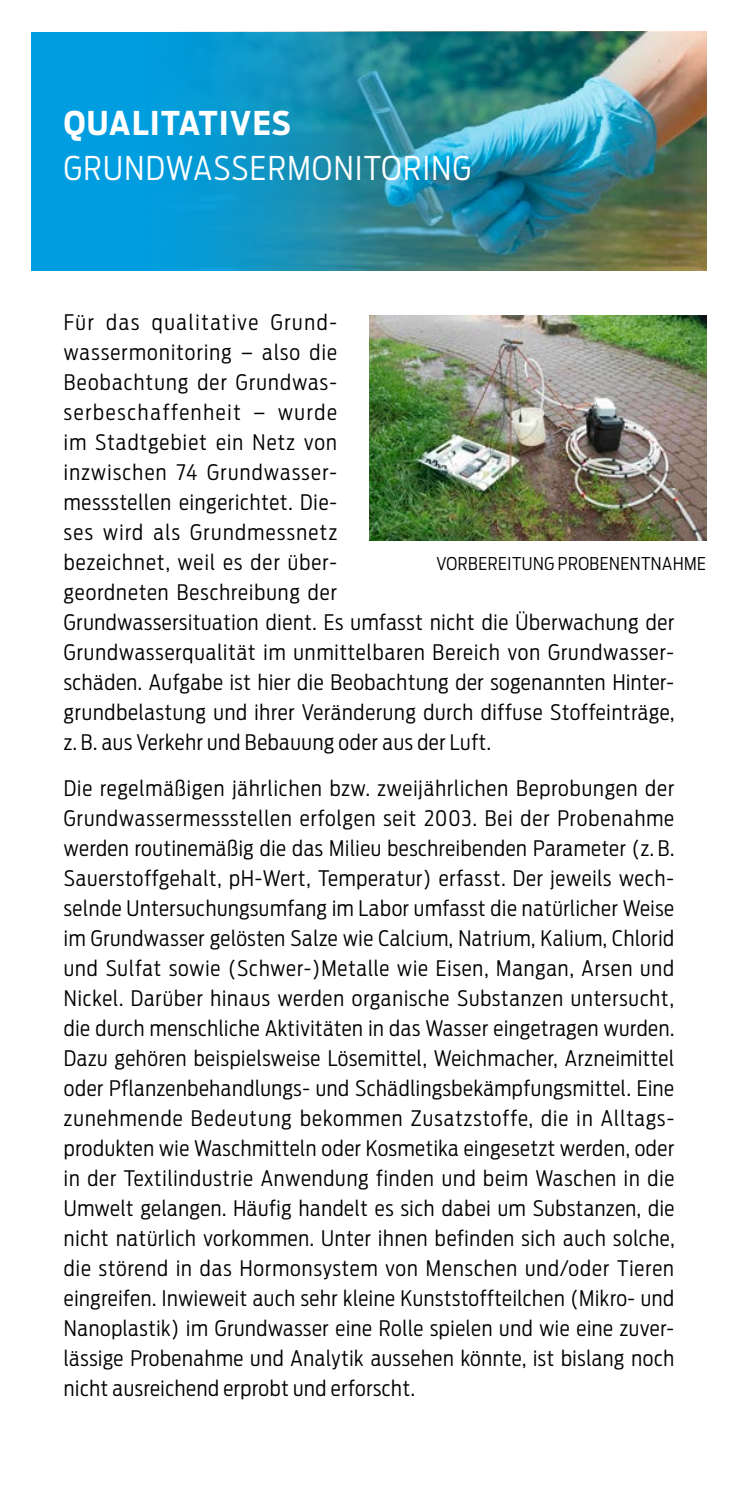
<style>
.page{position:relative;width:738px;height:1489px;background:#fff}
.page>*{position:absolute;margin:0;border:0;box-sizing:border-box;transform-origin:0 0}
.t1{font:300 32.5px "Antenna Cond";letter-spacing:.045em;color:#fff}
.t2{font:700 32.5px "Antenna Cond";letter-spacing:.045em;color:#fff}
.t3{font:300 21.25px/30px "Antenna Cond";letter-spacing:.04em;color:#000}
.t4{font:300 17.5px "Antenna Cond";letter-spacing:.03em;color:#000}
</style>
<div class="page">
<div style="left:32px;top:32px;width:673px;height:238px;background:#009ee0"></div>
<img style="left:190px;top:32px;width:515px;height:238px">
<img style="left:369px;top:315px;width:336px;height:225px">
<h1 class="t2" style="left:64px;top:104px;width:228px">QUALITATIVES</h1>
<h1 class="t1" style="left:64px;top:149px;width:408px">GRUNDWASSERMONITORING</h1>
<p class="t3" style="left:64px;top:307px;width:611px">Für das qualitative Grund-<br>wassermonitoring – also die<br>Beobachtung der Grundwas-<br>serbeschaffenheit – wurde<br>im Stadtgebiet ein Netz von<br>inzwischen 74 Grundwasser-<br>messstellen eingerichtet. Die-<br>ses wird als Grundmessnetz<br>bezeichnet, weil es der über-<br>geordneten Beschreibung der<br>Grundwassersituation dient. Es umfasst nicht die Überwachung der Grundwasserqualität im unmittelbaren Bereich von Grundwasser&shy;schäden. Aufgabe ist hier die Beobachtung der sogenannten Hinter&shy;grundbelastung und ihrer Veränderung durch diffuse Stoffeinträge, z. B. aus Verkehr und Bebauung oder aus der Luft.</p>
<p class="t3" style="left:64px;top:772px;width:611px;text-align:justify">Die regelmäßigen jährlichen bzw. zweijährlichen Beprobungen der Grundwassermessstellen erfolgen seit 2003. Bei der Probenahme werden routinemäßig die das Milieu beschreibenden Parameter (z. B.<br>Sauerstoffgehalt, pH-Wert, Temperatur) erfasst. Der jeweils wech&shy;selnde Untersuchungsumfang im Labor umfasst die natürlicher Weise im Grundwasser gelösten Salze wie Calcium, Natrium, Kalium, Chlorid und Sulfat sowie (Schwer-)Metalle wie Eisen, Mangan, Arsen und Nickel. Darüber hinaus werden organische Substanzen untersucht, die durch menschliche Aktivitäten in das Wasser eingetragen wurden.<br>Dazu gehören beispielsweise Lösemittel, Weichmacher, Arzneimittel oder Pflanzenbehandlungs- und Schädlingsbekämpfungsmittel. Eine zunehmende Bedeutung bekommen Zusatzstoffe, die in Alltags&shy;produkten wie Waschmitteln oder Kosmetika eingesetzt werden, oder in der Textilindustrie Anwendung finden und beim Waschen in die Umwelt gelangen. Häufig handelt es sich dabei um Substanzen, die nicht natürlich vorkommen. Unter ihnen befinden sich auch solche, die störend in das Hormonsystem von Menschen und/oder Tieren eingreifen. Inwieweit auch sehr kleine Kunststoffteilchen (Mikro- und Nanoplastik) im Grundwasser eine Rolle spielen und wie eine zuver&shy;lässige Probenahme und Analytik aussehen könnte, ist bislang noch nicht ausreichend erprobt und erforscht.</p>
<p class="t4" style="left:436px;top:553px;width:271px">VORBEREITUNG PROBENENTNAHME</p>
</div>
